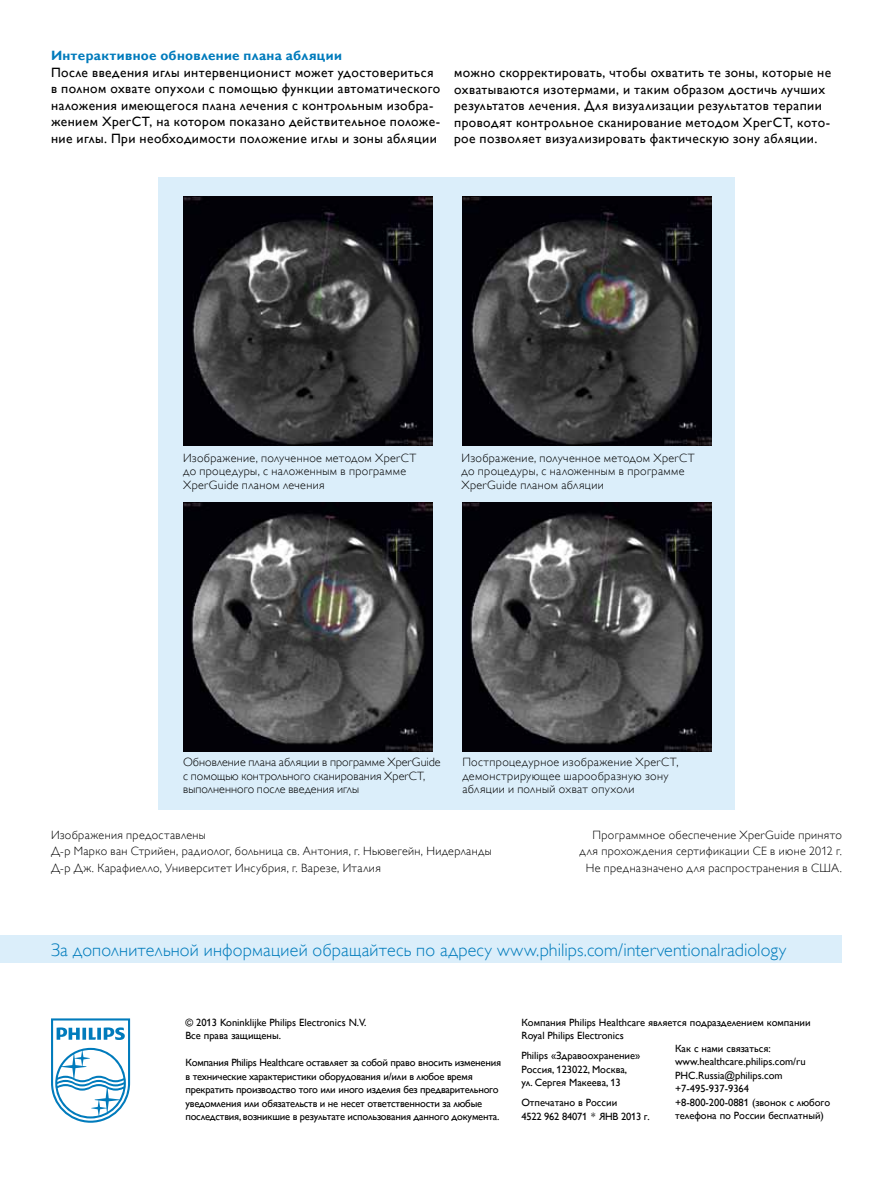
<style>
.page{position:relative;width:893px;height:1187px;background:#fff}
.page>*{position:absolute;margin:0;border:0;box-sizing:border-box;transform-origin:0 0}
.t1{font:18px "Gill Sans Alt One WGL Light";letter-spacing:.01em;color:#007bbc}
.t2{font:13.5px/16.5px "Gill Sans Alt One WGL";letter-spacing:.03em;color:#000}
.t3{font:700 13.5px "Gill Sans Alt One WGL";letter-spacing:.025em;color:#007bbc}
.t4{font:12px/13.5px "Gill Sans Alt One WGL Light";letter-spacing:.03em;color:#000}
.t5{font:12px/13.5px "Gill Sans Alt One WGL Light";letter-spacing:.005em;color:#000}
.t6{font:10.5px/13.5px "Gill Sans Alt One WGL";color:#000}
.t7{font:10.5px/13.5px "Gill Sans Alt One WGL";letter-spacing:-.02em;color:#000}
</style>
<div class="page">
<svg style="left:51px;top:1018px;width:79px;height:104px"></svg>
<div style="left:0;top:935px;width:842px;height:27px;background:#dbeefa"></div>
<div style="left:158px;top:177px;width:576px;height:632px;background:#dbeefa"></div>
<img style="left:184px;top:196px;width:249px;height:249px">
<img style="left:462px;top:196px;width:249px;height:249px">
<img style="left:184px;top:502px;width:249px;height:249px">
<img style="left:462px;top:502px;width:249px;height:249px">
<p class="t3" style="left:51px;top:47px;width:292px">Интерактивное обновление плана абляции</p>
<p class="t2" style="left:51px;top:64px;width:391px">После введения иглы интервенционист может удостовериться в полном охвате опухоли с помощью функции автоматического наложения имеющегося плана лечения с контрольным изобра&shy;жением XperCT, на котором показано действительное положе&shy;ние иглы. При необходимости положение иглы и зоны абляции</p>
<p class="t2" style="left:454px;top:64px;width:379px">можно скорректировать, чтобы охватить те зоны, которые не охватываются изотермами, и таким образом достичь лучших результатов лечения. Для визуализации результатов терапии проводят контрольное сканирование методом XperCT, кото&shy;рое позволяет визуализировать фактическую зону абляции.</p>
<p class="t4" style="left:183px;top:451px;width:235px">Изображение, полученное методом XperCT до процедуры, с наложенным в программе<br>XperGuide планом лечения</p>
<p class="t4" style="left:462px;top:451px;width:235px">Изображение, полученное методом XperCT до процедуры, с наложенным в программе<br>XperGuide планом абляции</p>
<p class="t5" style="left:183px;top:755px;width:259px">Обновление плана абляции в программе XperGuide с помощью контрольного сканирования XperCT, выполненного после введения иглы</p>
<p class="t4" style="left:462px;top:755px;width:218px">Постпроцедурное изображение XperCT, демонстрирующее шарообразную зону абляции и полный охват опухоли</p>
<p class="t4" style="left:51px;top:826px;width:442px;line-height:16.5px">Изображения предоставлены<br>Д-р Марко ван Стрийен, радиолог, больница св. Антония, г. Ньювегейн, Нидерланды<br>Д-р Дж. Карафиелло, Университет Инсубрия, г. Варезе, Италия</p>
<p class="t4" style="left:580px;top:826px;width:264px;line-height:16.5px;text-align:right">Программное обеспечение XperGuide принято для прохождения сертификации CE в июне 2012 г.<br>Не предназначено для распространения в США.</p>
<h1 class="t1" style="left:51px;top:938px;width:737px">За дополнительной информацией обращайтесь по адресу www.philips.com/interventionalradiology</h1>
<p class="t6" style="left:185px;top:1015px;width:183px">© 2013 Koninklijke Philips Electronics N.V.<br>Все права защищены.</p>
<p class="t7" style="left:185px;top:1055px;width:317px">Компания Philips Healthcare оставляет за собой право вносить изменения в технические характеристики оборудования и/или в любое время прекратить производство того или иного изделия без предварительного уведомления или обязательств и не несет ответственности за любые последствия, возникшие в результате использования данного документа.</p>
<p class="t6" style="left:521px;top:1015px;width:291px">Компания Philips Healthcare является подразделением компании<br>Royal Philips Electronics</p>
<p class="t6" style="left:521px;top:1048px;width:121px">Philips «Здравоохранение»<br>Россия, 123022, Москва, ул. Сергея Макеева, 13</p>
<p class="t7" style="left:521px;top:1095px;width:130px">Отпечатано в России<br>4522 962 84071 * ЯНВ 2013 г.</p>
<p class="t6" style="left:675px;top:1041px;width:157px">Как с нами связаться: www.healthcare.philips.com/ru<br>PHC.Russia@philips.com +7-495-937-9364<br>+8-800-200-0881 (звонок с любого телефона по России бесплатный)</p>
</div>
